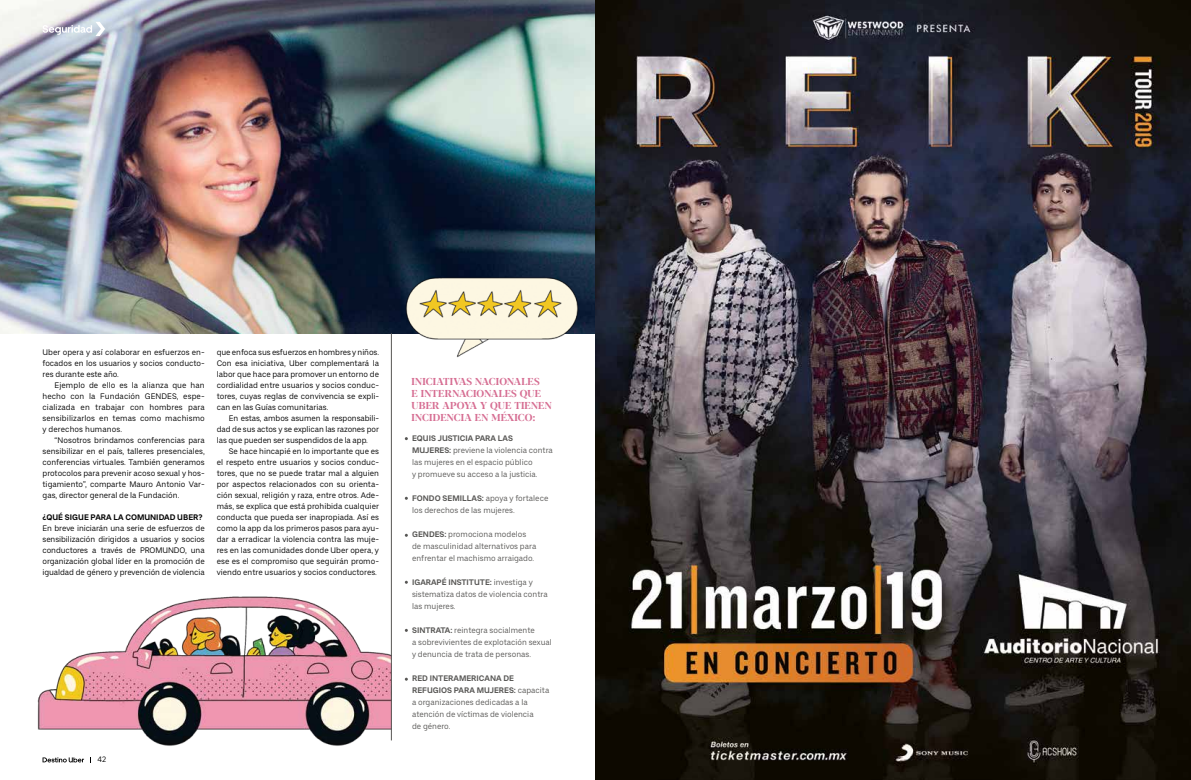
<style>
.page{position:relative;width:1191px;height:780px;background:#fff}
.page>*{position:absolute;margin:0;border:0;box-sizing:border-box;transform-origin:0 0}
.t1{font:700 10px/12px "Blacker Display";letter-spacing:.02em;color:#d66d92}
.t2{font:8px/11px "Uber Move Text";color:#000;text-align:justify}
.t3{font:8px/12px "Uber Move Text";color:#575654}
.t4{font:700 8px "Uber Move Text";color:#000}
.t5{font:7.8px "Uber Move Text";color:#000}
.s1{font-weight:700}
</style>
<div class="page">
<img style="left:0;top:0;width:595px;height:333px">
<img style="left:37px;top:575px;width:355px;height:188px">
<img style="left:398px;top:267px;width:189px;height:91px">
<hr style="left:391px;top:333px;width:1px;height:407px;background:#575654">
<svg style="left:43px;top:22px;width:62px;height:14px"></svg>
<img style="left:595px;top:0;width:596px;height:780px">
<p class="t2" style="left:43px;top:347px;width:164px">Uber opera y así colaborar en esfuerzos en&shy;focados en los usuarios y socios conducto&shy;res durante este año.</p>
<p class="t2" style="left:43px;top:380px;width:164px;text-indent:12px">Ejemplo de ello es la alianza que han hecho con la Fundación GENDES, espe&shy;cializada en trabajar con hombres para sensibilizarlos en temas como machismo y derechos humanos.</p>
<p class="t2" style="left:43px;top:435px;width:164px;text-indent:12px">“Nosotros brindamos conferencias para sensibilizar en el país, talleres presenciales, conferencias virtuales. También generamos protocolos para prevenir acoso sexual y hos&shy;tigamiento”, comparte Mauro Antonio Var&shy;gas, director general de la Fundación.</p>
<p class="t4" style="left:43px;top:512px;width:161px">¿QUÉ SIGUE PARA LA COMUNIDAD UBER?</p>
<p class="t2" style="left:43px;top:523px;width:164px">En breve iniciarán una serie de esfuerzos de sensibilización dirigidos a usuarios y socios conductores a través de PROMUNDO, una organización global líder en la promoción de igualdad de género y prevención de violencia</p>
<p class="t2" style="left:217px;top:347px;width:164px">que enfoca sus esfuerzos en hombres y niños.<br>Con esa iniciativa, Uber complementará la labor que hace para promover un entorno de cordialidad entre usuarios y socios conduc&shy;tores, cuyas reglas de convivencia se expli&shy;can en las Guías comunitarias.</p>
<p class="t2" style="left:217px;top:413px;width:164px;text-indent:12px">En estas, ambos asumen la responsabili&shy;dad de sus actos y se explican las razones por las que pueden ser suspendidos de la app.</p>
<p class="t2" style="left:217px;top:446px;width:164px;text-indent:12px">Se hace hincapié en lo importante que es el respeto entre usuarios y socios conduc&shy;tores, que no se puede tratar mal a alguien por aspectos relacionados con su orienta&shy;ción sexual, religión y raza, entre otros. Ade&shy;más, se explica que está prohibida cualquier conducta que pueda ser inapropiada. Así es como la app da los primeros pasos para ayu&shy;dar a erradicar la violencia contra las muje&shy;res en las comunidades donde Uber opera, y ese es el compromiso que seguirán promo&shy;viendo entre usuarios y socios conductores.</p>
<p class="t5" style="left:98px;top:754px;width:10px">42</p>
<p class="t1" style="left:411px;top:376px;width:142px">INICIATIVAS NACIONALES<br>E INTERNACIONALES QUE<br>UBER APOYA Y QUE TIENEN<br>INCIDENCIA EN MÉXICO:</p>
<p class="t3" style="left:412px;top:432px;width:142px"><span class="s1">EQUIS JUSTICIA PARA LAS<br>MUJERES:</span> previene la violencia contra las mujeres en el espacio público<br>y promueve su acceso a la justicia.</p>
<p class="t3" style="left:412px;top:492px;width:138px"><span class="s1">FONDO SEMILLAS:</span> apoya y fortalece los derechos de las mujeres.</p>
<p class="t3" style="left:412px;top:528px;width:126px"><span class="s1">GENDES:</span> promociona modelos de masculinidad alternativos para enfrentar el machismo arraigado.</p>
<p class="t3" style="left:412px;top:576px;width:137px"><span class="s1">IGARAPÉ INSTITUTE:</span> investiga y sistematiza datos de violencia contra las mujeres.</p>
<p class="t3" style="left:412px;top:624px;width:141px"><span class="s1">SINTRATA:</span> reintegra socialmente<br>a sobrevivientes de explotación sexual y denuncia de trata de personas.</p>
<p class="t3" style="left:412px;top:672px;width:139px"><span class="s1">RED INTERAMERICANA DE<br>REFUGIOS PARA MUJERES:</span> capacita a organizaciones dedicadas a la atención de víctimas de violencia<br>de género.</p>
</div>
